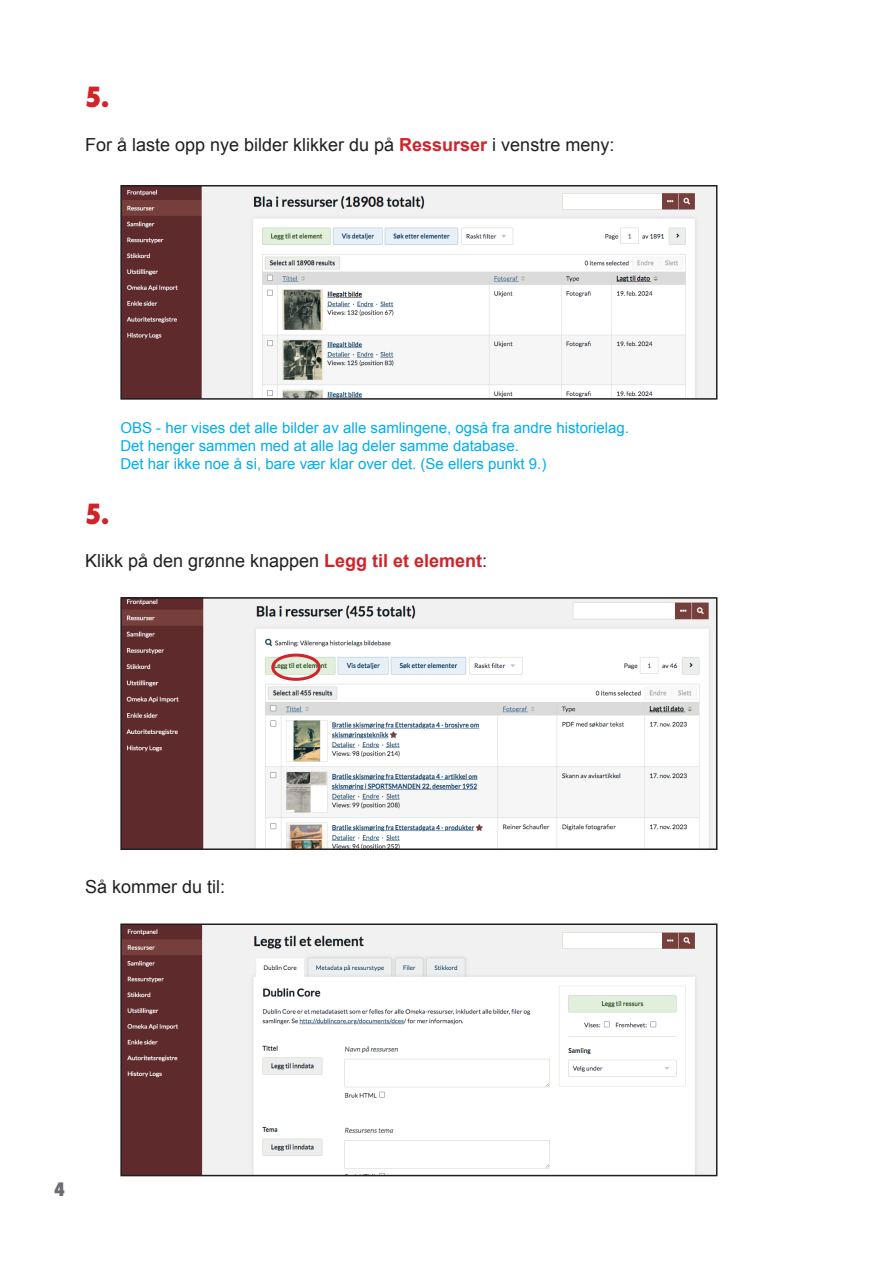
<style>
.page{position:relative;width:893px;height:1263px;background:#fff}
.page>*{position:absolute;margin:0;border:0;box-sizing:border-box;transform-origin:0 0}
.t1{font:800 condensed 27px "Futura";color:#d1232a}
.t2{font:18px "Arial";color:#231f20}
.t3{font:800 condensed 18px "Futura";color:#6c6d70}
.t4{font:15px/18px "Arial";color:#00aeef}
.s1{font-weight:700;color:#d1232a}
</style>
<div class="page">
<img style="left:123px;top:188px;width:591px;height:209px">
<div style="left:120px;top:185px;width:597px;height:215px;border:2px solid #231f20"></div>
<img style="left:123px;top:600px;width:591px;height:247px">
<div style="left:120px;top:597px;width:597px;height:253px;border:2px solid #231f20"></div>
<div style="left:271px;top:654px;width:50px;height:27px;border:3px solid #d1232a;border-radius:50%"></div>
<img style="left:123px;top:926px;width:591px;height:247px">
<div style="left:120px;top:923px;width:597px;height:253px;border:2px solid #231f20"></div>
<h1 class="t1" style="left:85px;top:79px;width:26px">5.</h1>
<p class="t2" style="left:85px;top:132px;width:531px">For å laste opp nye bilder klikker du på <span class="s1">Ressurser</span> i venstre meny:</p>
<p class="t4" style="left:120px;top:419px;width:510px">OBS - her vises det alle bilder av alle samlingene, også fra andre historielag.<br>Det henger sammen med at alle lag deler samme database.<br>Det har ikke noe å si, bare vær klar over det. (Se ellers punkt 9.)</p>
<h1 class="t1" style="left:85px;top:495px;width:26px">5.</h1>
<p class="t2" style="left:85px;top:549px;width:404px">Klikk på den grønne knappen <span class="s1">Legg til et element</span>:</p>
<p class="t2" style="left:85px;top:875px;width:142px">Så kommer du til:</p>
<p class="t3" style="left:54px;top:1177px;width:12px">4</p>
</div>
